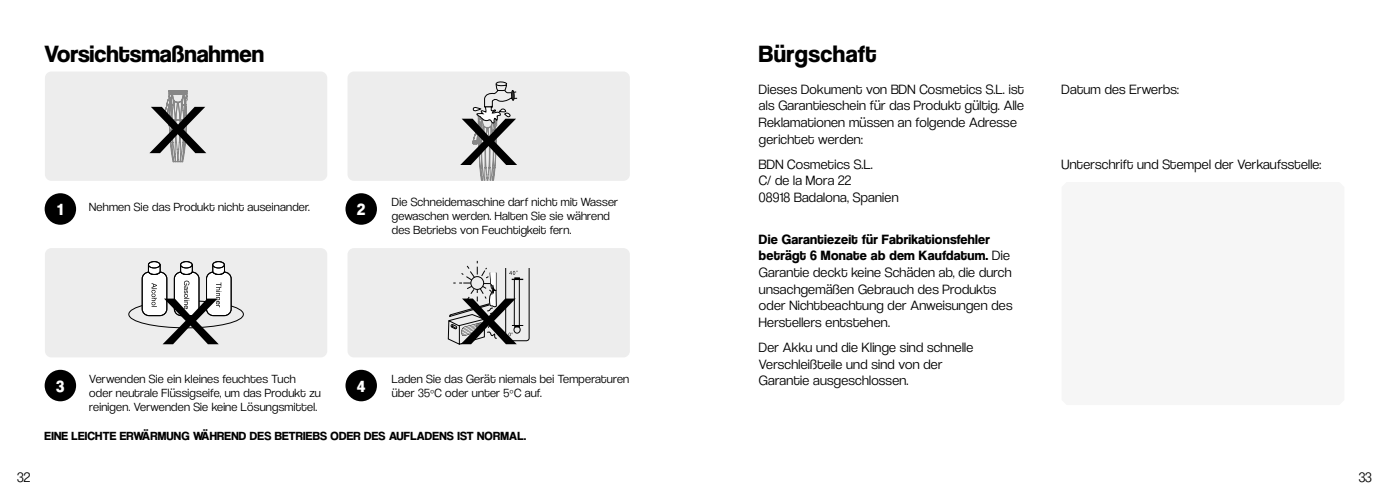
<style>
.page{position:relative;width:1389px;height:497px;background:#fff}
.page>*{position:absolute;margin:0;border:0;box-sizing:border-box;transform-origin:0 0}
.t1{font:700 24.5px "Coolvetica Rg";color:#000}
.t2{font:700 24.5px "Coolvetica Rg";letter-spacing:.025em;color:#000}
.t3{font:16.8px "Coolvetica Hv";color:#fff}
.t4{font:14.17px "Coolvetica Lt";color:#000}
.t5{font:14px/16.6px "Coolvetica Lt";letter-spacing:.02em;color:#000}
.t6{font:700 14px/16.6px "Coolvetica Rg";letter-spacing:.02em;color:#000}
.t7{font:12.25px/14px "Coolvetica Lt";letter-spacing:.02em;color:#000}
.t8{font:700 12.25px "Coolvetica Rg";letter-spacing:.02em;color:#000}
.s1{font-family:"Coolvetica Lt";font-weight:400}
</style>
<div class="page">
<div style="left:348px;top:248px;width:282px;height:109px;background:#ededed;border-radius:6px"></div>
<svg style="left:447px;top:260px;width:83px;height:84px"></svg>
<div style="left:45px;top:193px;width:31px;height:31px;background:#000;border-radius:50%"></div>
<div style="left:345px;top:193px;width:32px;height:31px;background:#000;border-radius:50%"></div>
<div style="left:45px;top:248px;width:282px;height:109px;background:#ededed;border-radius:6px"></div>
<svg style="left:141px;top:261px;width:91px;height:83px"></svg>
<div style="left:45px;top:369px;width:31px;height:32px;background:#000;border-radius:50%"></div>
<div style="left:345px;top:369px;width:32px;height:32px;background:#000;border-radius:50%"></div>
<div style="left:348px;top:71px;width:282px;height:110px;background:#ededed;border-radius:6px"></div>
<div style="left:45px;top:71px;width:282px;height:110px;background:#ededed;border-radius:6px"></div>
<svg style="left:149px;top:90px;width:57px;height:72px"></svg>
<svg style="left:460px;top:81px;width:58px;height:100px"></svg>
<h1 class="t1" style="left:45px;top:39px;width:221px">Vorsichtsmaßnahmen</h1>
<p class="t7" style="left:89px;top:200px;width:222px">Nehmen Sie das Produkt nicht auseinander.</p>
<p class="t7" style="left:392px;top:195px;width:228px">Die Schneidemaschine darf nicht mit Wasser gewaschen werden. Halten Sie sie während des Betriebs von Feuchtigkeit fern.</p>
<p class="t3" style="left:58px;top:199px;width:7px">1</p>
<p class="t3" style="left:357px;top:199px;width:9px">2</p>
<p class="t7" style="left:89px;top:371px;width:233px">Verwenden Sie ein kleines feuchtes Tuch oder neutrale Flüssigseife, um das Produkt zu reinigen. Verwenden Sie keine Lösungsmittel.</p>
<p class="t7" style="left:392px;top:371px;width:239px">Laden Sie das Gerät niemals bei Temperaturen über 35ºC oder unter 5ºC auf.</p>
<p class="t8" style="left:45px;top:428px;width:483px">EINE LEICHTE ERWÄRMUNG WÄHREND DES BETRIEBS ODER DES AUFLADENS IST NORMAL.</p>
<p class="t3" style="left:56px;top:375px;width:10px">3</p>
<p class="t3" style="left:357px;top:375px;width:10px">4</p>
<h1 class="t2" style="left:759px;top:39px;width:119px">Bürgschaft</h1>
<p class="t5" style="left:759px;top:80px;width:266px">Dieses Dokument von BDN Cosmetics S.L. ist als Garantieschein für das Produkt gültig. Alle Reklamationen müssen an folgende Adresse gerichtet werden:</p>
<p class="t5" style="left:759px;top:155px;width:141px">BDN Cosmetics S.L.<br>C/ de la Mora 22<br>08918 Badalona, Spanien</p>
<p class="t6" style="left:759px;top:230px;width:252px">Die Garantiezeit für Fabrikationsfehler beträgt 6 Monate ab dem Kaufdatum. <span class="s1">Die</span></p>
<p class="t5" style="left:759px;top:263px;width:255px">Garantie deckt keine Schäden ab, die durch unsachgemäßen Gebrauch des Produkts oder Nichtbeachtung der Anweisungen des Herstellers entstehen.</p>
<p class="t5" style="left:759px;top:338px;width:216px">Der Akku und die Klinge sind schnelle<br>Verschleißteile und sind von der<br>Garantie ausgeschlossen.</p>
<p class="t5" style="left:1062px;top:80px;width:119px">Datum des Erwerbs:</p>
<p class="t5" style="left:1062px;top:155px;width:261px">Unterschrift und Stempel der Verkaufsstelle:</p>
<p class="t4" style="left:17px;top:468px;width:15px">32</p>
<p class="t4" style="left:1359px;top:468px;width:15px">33</p>
</div>
